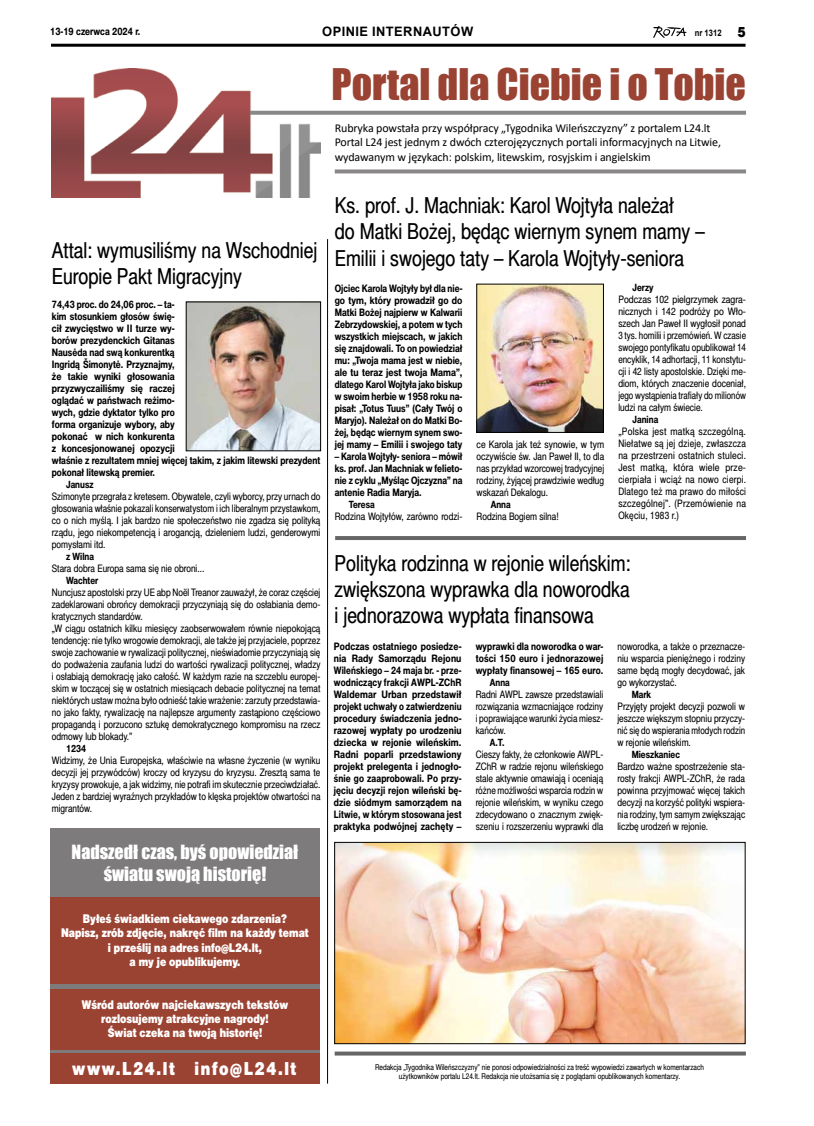
<style>
.page{position:relative;width:814px;height:1126px;background:#fff}
.page>*{position:absolute;margin:0;border:0;box-sizing:border-box;transform-origin:0 0}
.t1{font:40px "Impact";color:#9b4333}
.t2{font:22px/26.4px "Switzer Cnd EFN";color:#000}
.t3{font:18px/21.6px "Impact";color:#fff;text-align:center}
.t4{font:18px "Switzer Cnd EFN Black";letter-spacing:.09em;color:#fff}
.t5{font:700 13px "Arial";letter-spacing:.035em;color:#000}
.t6{font:12px/14.4px "Switzer Cnd EFN Black";color:#fff;text-align:center}
.t7{font:12px/14.4px "Calibri";letter-spacing:-.01em;color:#000}
.t8{font:10.3px/12px "Switzer Cnd EFN";color:#000;text-align:justify}
.t9{font:700 10.3px/12px "Switzer Cnd EFN";color:#000;text-align:justify}
.t10{font:10.3px/12px "Switzer Cnd EFN";color:#000;text-align:justify;scale:1.04 1}
.t11{font:700 10px "Switzer Cnd EFN";color:#000}
.t12{font:700 9px "Arial";color:#000;scale:.85 1}
.t13{font:8px/9px "Switzer Cnd EFN";color:#000;text-align:center}
.s1{font-family:"Switzer EFN Black";font-weight:400;font-size:14px}
</style>
<div class="page">
<img style="left:653px;top:27px;width:33px;height:11px">
<hr style="left:51px;top:44px;width:694px;height:3px;background:#000">
<img style="left:51px;top:68px;width:269px;height:129px">
<svg style="left:250px;top:111px;width:496px;height:4px;background:#918e8e"></svg>
<svg style="left:335px;top:169px;width:411px;height:4px;background:#979494"></svg>
<hr style="left:327px;top:239px;width:1px;height:844px;background:#000">
<hr style="left:335px;top:536px;width:411px;height:4px;background:#666">
<div style="left:50px;top:828px;width:270px;height:240px;background:#7d7b7b"></div>
<div style="left:51px;top:897px;width:269px;height:86px;background:#9b4333"></div>
<div style="left:51px;top:989px;width:269px;height:60px;background:#9b4333"></div>
<div style="left:50px;top:1053px;width:270px;height:30px;background:#9b4333"></div>
<svg style="left:334px;top:1051px;width:412px;height:4px;background:#7b7b7b"></svg>
<img style="left:478px;top:286px;width:123px;height:144px">
<div style="left:476px;top:284px;width:127px;height:148px;border:1px solid #000"></div>
<img style="left:188px;top:304px;width:131px;height:145px">
<div style="left:186px;top:302px;width:135px;height:149px;border:1px solid #000"></div>
<img style="left:336px;top:844px;width:407px;height:197px">
<div style="left:334px;top:842px;width:411px;height:201px;border:1px solid #000"></div>
<p class="t9" style="left:50px;top:26px;width:91px">13-19 czerwca 2024 r.</p>
<p class="t5" style="left:322px;top:22px;width:152px">OPINIE INTERNAUTÓW</p>
<p class="t12" style="left:694px;top:26px;width:62px">NR 1312 <span class="s1">5</span></p>
<h1 class="t1" style="left:331px;top:53px;width:416px">Portal dla Ciebie i o Tobie</h1>
<p class="t7" style="left:335px;top:120px;width:388px">Rubryka powstała przy współpracy „Tygodnika Wileńszczyzny” z portalem L24.lt<br>Portal L24 jest jednym z dwóch czterojęzycznych portali informacyjnych na Litwie, wydawanym w językach: polskim, litewskim, rosyjskim i angielskim</p>
<h2 class="t2" style="left:52px;top:237px;width:267px">Attal: wymusiliśmy na Wschodniej<br>Europie Pakt Migracyjny</h2>
<p class="t9" style="left:52px;top:298px;width:270px;text-align:left">74,43 proc. do 24,06 proc. – ta-<br>kim stosunkiem głosów świę-<br>cił zwycięstwo w II turze wy-<br>borów prezydenckich Gitanas<br>Nausėda nad swą konkurentką<br>Ingridą Šimonytė. Przyznajmy,<br>że takie wyniki głosowania<br>przyzwyczailiśmy się raczej<br>oglądać w państwach reżimo-<br>wych, gdzie dyktator tylko pro<br>forma organizuje wybory, aby<br>pokonać w nich konkurenta<br>z koncesjonowanej opozycji<br>właśnie z rezultatem mniej więcej takim, z jakim litewski prezydent pokonał litewską premier.</p>
<p class="t11" style="left:66px;top:478px;width:29px">Janusz</p>
<p class="t8" style="left:52px;top:491px;width:270px">Szimonyte przegrała z kretesem. Obywatele, czyli wyborcy, przy urnach do głosowania właśnie pokazali konserwatystom i ich liberalnym przystawkom, co o nich myślą. I jak bardzo nie społeczeństwo nie zgadza się polityką rządu, jego niekompetencją i arogancją, dzieleniem ludzi, genderowymi pomysłami itd.</p>
<p class="t11" style="left:66px;top:550px;width:30px">z Wilna</p>
<p class="t8" style="left:52px;top:563px;width:154px">Stara dobra Europa sama się nie obroni...</p>
<p class="t11" style="left:66px;top:574px;width:34px">Wachter</p>
<p class="t8" style="left:52px;top:587px;width:270px;text-align:left">Nuncjusz apostolski przy UE abp Noël Treanor zauważył, że coraz częściej zadeklarowani obrońcy demokracji przyczyniają się do osłabiania demo&shy;kratycznych standardów.<br>„W ciągu ostatnich kilku miesięcy zaobserwowałem równie niepokojącą tendencję: nie tylko wrogowie demokracji, ale także jej przyjaciele, poprzez swoje zachowanie w rywalizacji politycznej, nieświadomie przyczyniają się do podważenia zaufania ludzi do wartości rywalizacji politycznej, władzy i osłabiają demokrację jako całość. W każdym razie na szczeblu europej&shy;skim w toczącej się w ostatnich miesiącach debacie politycznej na temat niektórych ustaw można było odnieść takie wrażenie: zarzuty przedstawia&shy;no jako fakty, rywalizację na najlepsze argumenty zastąpiono częściowo propagandą i porzucono sztukę demokratycznego kompromisu na rzecz odmowy lub blokady.”</p>
<p class="t11" style="left:66px;top:742px;width:22px">1234</p>
<p class="t8" style="left:52px;top:755px;width:270px">Widzimy, że Unia Europejska, właściwie na własne życzenie (w wyniku decyzji jej przywódców) kroczy od kryzysu do kryzysu. Zresztą sama te kryzysy prowokuje, a jak widzimy, nie potrafi im skutecznie przeciwdziałać.<br>Jeden z bardziej wyraźnych przykładów to klęska projektów otwartości na migrantów.</p>
<h2 class="t2" style="left:335px;top:192px;width:371px">Ks. prof. J. Machniak: Karol Wojtyła należał<br>do Matki Bożej, będąc wiernym synem mamy –<br>Emilii i swojego taty – Karola Wojtyły-seniora</h2>
<p class="t9" style="left:335px;top:282px;width:129px">Ojciec Karola Wojtyły był dla nie&shy;go tym, który prowadził go do Matki Bożej najpierw w Kalwarii Zebrzydowskiej, a potem w tych wszystkich miejscach, w jakich się znajdowali. To on powiedział mu: „Twoja mama jest w niebie, ale tu teraz jest twoja Mama”, dlatego Karol Wojtyła jako biskup w swoim herbie w 1958 roku na&shy;pisał: „Totus Tuus” (Cały Twój o Maryjo). Należał on do Matki Bo&shy;żej, będąc wiernym synem swo&shy;jej mamy – Emilii i swojego taty</p>
<p class="t9" style="left:335px;top:450px;width:129px">– Karola Wojtyły- seniora – mówił ks. prof. Jan Machniak w felieto&shy;nie z cyklu „Myśląc Ojczyzna” na antenie Radia Maryja.</p>
<p class="t11" style="left:349px;top:498px;width:27px">Teresa</p>
<p class="t8" style="left:335px;top:510px;width:129px">Rodzina Wojtyłów, zarówno rodzi-</p>
<p class="t8" style="left:476px;top:439px;width:129px">ce Karola jak też synowie, w tym oczywiście św. Jan Paweł II, to dla nas przykład wzorcowej tradycyjnej rodziny, żyjącej prawdziwie według wskazań Dekalogu.</p>
<p class="t11" style="left:491px;top:498px;width:22px">Anna</p>
<p class="t8" style="left:476px;top:511px;width:83px">Rodzina Bogiem silna!</p>
<p class="t11" style="left:632px;top:281px;width:23px">Jerzy</p>
<p class="t10" style="left:618px;top:294px;width:124px">Podczas 102 pielgrzymek zagra&shy;nicznych i 142 podróży po Wło&shy;szech Jan Paweł II wygłosił ponad 3 tys. homilii i przemówień. W czasie swojego pontyfikatu opublikował 14 encyklik, 14 adhortacji, 11 konstytu&shy;cji i 42 listy apostolskie. Dzięki me&shy;diom, których znaczenie doceniał, jego wystąpienia trafiały do milionów ludzi na całym świecie.</p>
<p class="t11" style="left:632px;top:413px;width:27px">Janina</p>
<p class="t10" style="left:618px;top:426px;width:124px">„Polska jest matką szczególną.<br>Niełatwe są jej dzieje, zwłaszcza na przestrzeni ostatnich stuleci.<br>Jest matką, która wiele prze&shy;cierpiała i wciąż na nowo cierpi.<br>Dlatego też ma prawo do miłości szczególnej”. (Przemówienie na Okęciu, 1983 r.)</p>
<h2 class="t2" style="left:334px;top:550px;width:297px;text-align:justify">Polityka rodzinna w rejonie wileńskim: zwiększona wyprawka dla noworodka i jednorazowa wypłata finansowa</h2>
<p class="t9" style="left:334px;top:640px;width:129px">Podczas ostatniego posiedze&shy;nia Rady Samorządu Rejonu Wileńskiego – 24 maja br. - prze&shy;wodniczący frakcji AWPL-ZChR Waldemar Urban przedstawił projekt uchwały o zatwierdzeniu procedury świadczenia jedno&shy;razowej wypłaty po urodzeniu dziecka w rejonie wileńskim.<br>Radni poparli przedstawiony projekt prelegenta i jednogło&shy;śnie go zaaprobowali. Po przy&shy;jęciu decyzji rejon wileński bę&shy;dzie siódmym samorządem na Litwie, w którym stosowana jest praktyka podwójnej zachęty –</p>
<p class="t9" style="left:475px;top:640px;width:129px">wyprawki dla noworodka o war&shy;tości 150 euro i jednorazowej wypłaty finansowej – 165 euro.</p>
<p class="t11" style="left:490px;top:676px;width:21px">Anna</p>
<p class="t8" style="left:475px;top:688px;width:129px">Radni AWPL zawsze przedstawiali rozwiązania wzmacniające rodziny i poprawiające warunki życia miesz&shy;kańców.</p>
<p class="t11" style="left:490px;top:736px;width:16px">A.T.</p>
<p class="t8" style="left:475px;top:748px;width:129px">Cieszy fakty, że członkowie AWPL-ZChR w radzie rejonu wileńskiego stale aktywnie omawiają i oceniają różne możliwości wsparcia rodzin w rejonie wileńskim, w wyniku czego zdecydowano o znacznym zwięk&shy;szeniu i rozszerzeniu wyprawki dla</p>
<p class="t8" style="left:617px;top:640px;width:129px">noworodka, a także o przeznacze&shy;niu wsparcia pieniężnego i rodziny same będą mogły decydować, jak go wykorzystać.</p>
<p class="t11" style="left:631px;top:688px;width:21px">Mark</p>
<p class="t8" style="left:617px;top:700px;width:129px">Przyjęty projekt decyzji pozwoli w jeszcze większym stopniu przyczy&shy;nić się do wspierania młodych rodzin w rejonie wileńskim.</p>
<p class="t11" style="left:631px;top:748px;width:50px">Mieszkaniec</p>
<p class="t8" style="left:617px;top:760px;width:129px">Bardzo ważne spostrzeżenie sta&shy;rosty frakcji AWPL-ZChR, że rada powinna przyjmować więcej takich decyzji na korzyść polityki wspiera&shy;nia rodziny, tym samym zwiększając liczbę urodzeń w rejonie.</p>
<h3 class="t3" style="left:72px;top:840px;width:228px">Nadszedł czas, byś opowiedział światu swoją historię!</h3>
<p class="t6" style="left:61px;top:911px;width:249px">Byłeś świadkiem ciekawego zdarzenia?<br>Napisz, zrób zdjęcie, nakręć film na każdy temat i prześlij na adres info@L24.lt,<br>a my je opublikujemy.</p>
<p class="t6" style="left:82px;top:997px;width:208px">Wśród autorów najciekawszych tekstów rozlosujemy atrakcyjne nagrody!<br>Świat czeka na twoją historię!</p>
<h3 class="t4" style="left:72px;top:1057px;width:226px">www.L24.lt info@L24.lt</h3>
<p class="t13" style="left:375px;top:1062px;width:330px">Redakcja „Tygodnika Wileńszczyzny” nie ponosi odpowiedzialności za treść wypowiedzi zawartych w komentarzach użytkowników portalu L24.lt. Redakcja nie utożsamia się z poglądami opublikowanych komentarzy.</p>
</div>
